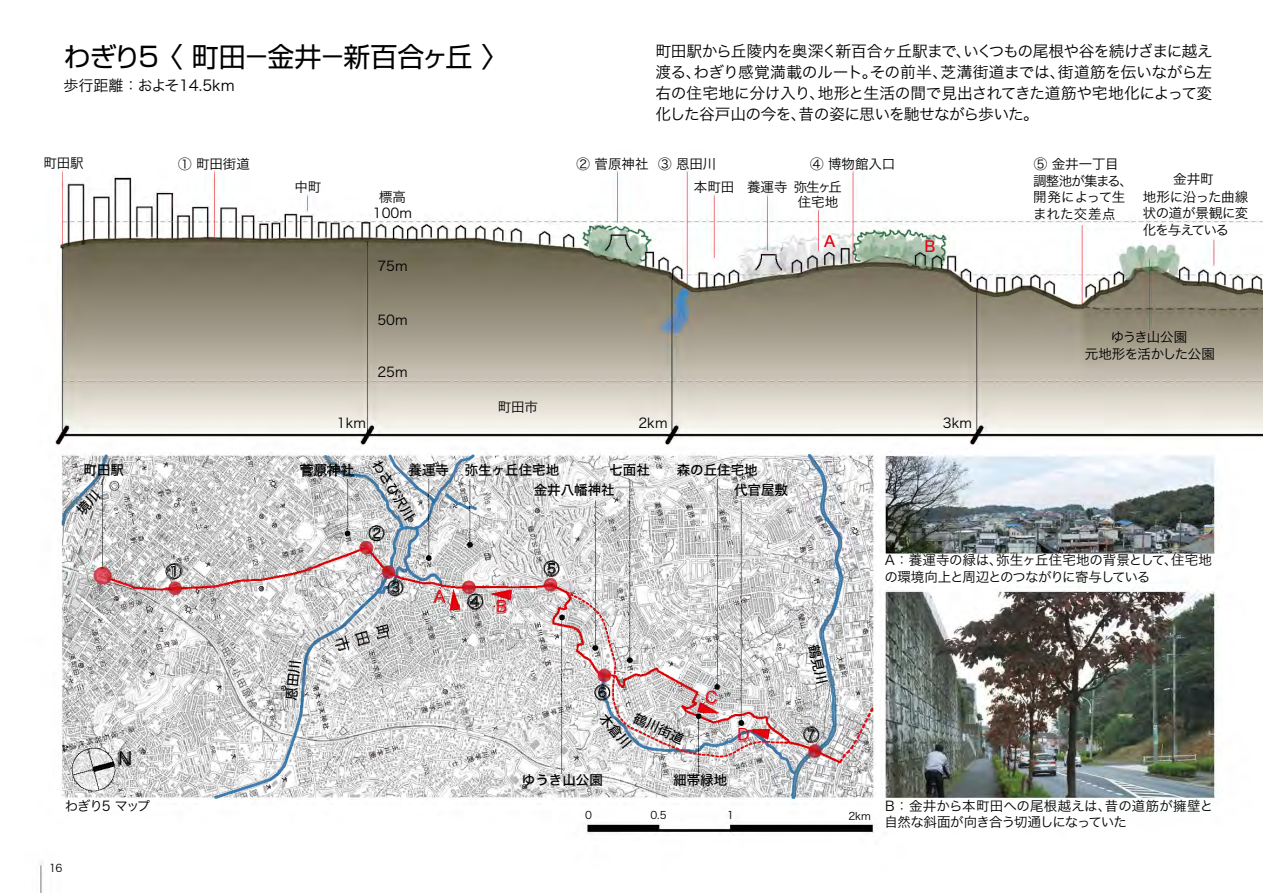
<style>
.page{position:relative;width:1263px;height:893px;background:#fff}
.page>*{position:absolute;margin:0;border:0;box-sizing:border-box;transform-origin:0 0}
.t1{font:27px "Shin Go Pro";letter-spacing:-.035em;color:#000}
.t2{font:18px "Hira Kaku Pro W3";color:#000}
.t3{font:15.75px/21px "Hira Kaku Pro W3";letter-spacing:-.04em;color:#000;text-align:justify}
.t4{font:15.75px "Hira Kaku Pro W3";color:#e60012}
.t5{font:15px "Hira Kaku Pro W3";color:#000}
.t6{font:15px "Hiragino Kaku W5 90 msp RKSJ H";color:#e60012}
.t7{font:13.5px/16.2px "Hira Kaku Pro W3";letter-spacing:-.015em;color:#000}
.t8{font:13.5px "Hiragino Kaku W5 90 msp RKSJ H";color:#000}
.t9{font:13.5px/16.8px "Hira Kaku Pro W3";letter-spacing:-.04em;color:#000;text-align:center}
.t10{font:10.65px "Hira Kaku Pro W3";color:#000}
.t11{font:10.5px "Hira Kaku Pro W3";color:#000}
</style>
<div class="page">
<img style="left:40px;top:167px;width:1223px;height:726px">
<svg style="left:75px;top:490px;width:26px;height:26px"></svg>
<svg style="left:285px;top:661px;width:16px;height:39px"></svg>
<svg style="left:598px;top:712px;width:34px;height:37px"></svg>
<svg style="left:807px;top:643px;width:21px;height:41px"></svg>
<h1 class="t1" style="left:64px;top:34px;width:446px">わぎり5 〈 町田－金井－新百合ヶ丘 〉</h1>
<p class="t3" style="left:655px;top:39px;width:559px">町田駅から丘陵内を奥深く新百合ヶ丘駅まで、いくつもの尾根や谷を続けざまに越え渡る、わぎり感覚満載のルート。その前半、芝溝街道までは、街道筋を伝いながら左右の住宅地に分け入り、地形と生活の間で見出されてきた道筋や宅地化によって変化した谷戸山の今を、昔の姿に思いを馳せながら歩いた。</p>
<p class="t5" style="left:63px;top:72px;width:173px">歩行距離：およそ14.5km</p>
<p class="t7" style="left:43px;top:154px;width:42px">町田駅</p>
<p class="t7" style="left:178px;top:155px;width:73px">① 町田街道</p>
<p class="t7" style="left:658px;top:155px;width:59px">③ 恩田川</p>
<p class="t7" style="left:810px;top:155px;width:87px">④ 博物館入口</p>
<p class="t7" style="left:1034px;top:155px;width:86px">⑤ 金井一丁目</p>
<p class="t7" style="left:576px;top:155px;width:73px">② 菅原神社</p>
<p class="t7" style="left:295px;top:178px;width:28px">中町</p>
<p class="t7" style="left:694px;top:178px;width:42px">本町田</p>
<p class="t7" style="left:379px;top:188px;width:28px">標高</p>
<p class="t7" style="left:373px;top:204px;width:41px">100m</p>
<p class="t7" style="left:377px;top:257px;width:32px">75m</p>
<p class="t7" style="left:1173px;top:170px;width:42px">金井町</p>
<p class="t7" style="left:1033px;top:172px;width:101px">調整池が集まる、開発によって生まれた交差点</p>
<p class="t7" style="left:747px;top:178px;width:96px;line-height:15.1px;text-align:right">養運寺弥生ヶ丘住宅地</p>
<p class="t7" style="left:1143px;top:188px;width:107px;text-align:justify">地形に沿った曲線状の道が景観に変化を与えている</p>
<p class="t6" style="left:824px;top:234px;width:13px">A</p>
<p class="t6" style="left:924px;top:239px;width:13px">B</p>
<p class="t7" style="left:377px;top:311px;width:32px">50m</p>
<p class="t7" style="left:377px;top:363px;width:32px">25m</p>
<p class="t7" style="left:498px;top:398px;width:42px">町田市</p>
<p class="t9" style="left:1085px;top:327px;width:132px">ゆうき山公園<br>元地形を活かした公園</p>
<p class="t7" style="left:337px;top:414px;width:31px">1km</p>
<p class="t7" style="left:638px;top:414px;width:31px">2km</p>
<p class="t7" style="left:943px;top:414px;width:31px">3km</p>
<p class="t8" style="left:84px;top:463px;width:42px">町田駅</p>
<p class="t8" style="left:382px;top:457px;width:69px;rotate:59deg">わさび沢川</p>
<p class="t7" style="left:301px;top:461px;width:55px">菅原神社</p>
<p class="t8" style="left:409px;top:463px;width:42px">養運寺</p>
<p class="t8" style="left:465px;top:463px;width:96px">弥生ヶ丘住宅地</p>
<p class="t8" style="left:677px;top:463px;width:82px">森の丘住宅地</p>
<p class="t8" style="left:534px;top:483px;width:82px">金井八幡神社</p>
<p class="t8" style="left:734px;top:483px;width:55px">代官屋敷</p>
<p class="t8" style="left:609px;top:463px;width:42px">七面社</p>
<p class="t3" style="left:369px;top:521px;width:17px">②</p>
<p class="t3" style="left:167px;top:559px;width:17px">①</p>
<p class="t3" style="left:388px;top:576px;width:17px">③</p>
<p class="t4" style="left:434px;top:582px;width:13px">A</p>
<p class="t3" style="left:468px;top:589px;width:17px">④</p>
<p class="t4" style="left:496px;top:592px;width:13px">B</p>
<p class="t3" style="left:544px;top:556px;width:17px">⑤</p>
<p class="t7" style="left:884px;top:551px;width:329px">A：養運寺の緑は、弥生ヶ丘住宅地の背景として、住宅地の環境向上と周辺とのつながりに寄与している</p>
<h2 class="t2" style="left:118px;top:742px;width:15px">N</h2>
<p class="t7" style="left:65px;top:797px;width:87px">わぎり5 マップ</p>
<p class="t10" style="left:49px;top:859px;width:15px">16</p>
<p class="t3" style="left:595px;top:680px;width:17px">⑥</p>
<p class="t8" style="left:522px;top:773px;width:82px">ゆうき山公園</p>
<p class="t8" style="left:637px;top:711px;width:56px;rotate:25deg">鶴川街道</p>
<p class="t4" style="left:705px;top:683px;width:13px">C</p>
<p class="t8" style="left:673px;top:773px;width:55px">細帯緑地</p>
<p class="t4" style="left:737px;top:720px;width:13px">D</p>
<p class="t3" style="left:803px;top:722px;width:17px">⑦</p>
<p class="t11" style="left:585px;top:806px;width:8px">0</p>
<p class="t11" style="left:650px;top:806px;width:18px">0.5</p>
<p class="t11" style="left:727px;top:805px;width:8px">1</p>
<p class="t11" style="left:848px;top:806px;width:24px">2km</p>
<p class="t7" style="left:884px;top:797px;width:330px">B：金井から本町田への尾根越えは、昔の道筋が擁壁と自然な斜面が向き合う切通しになっていた</p>
</div>
